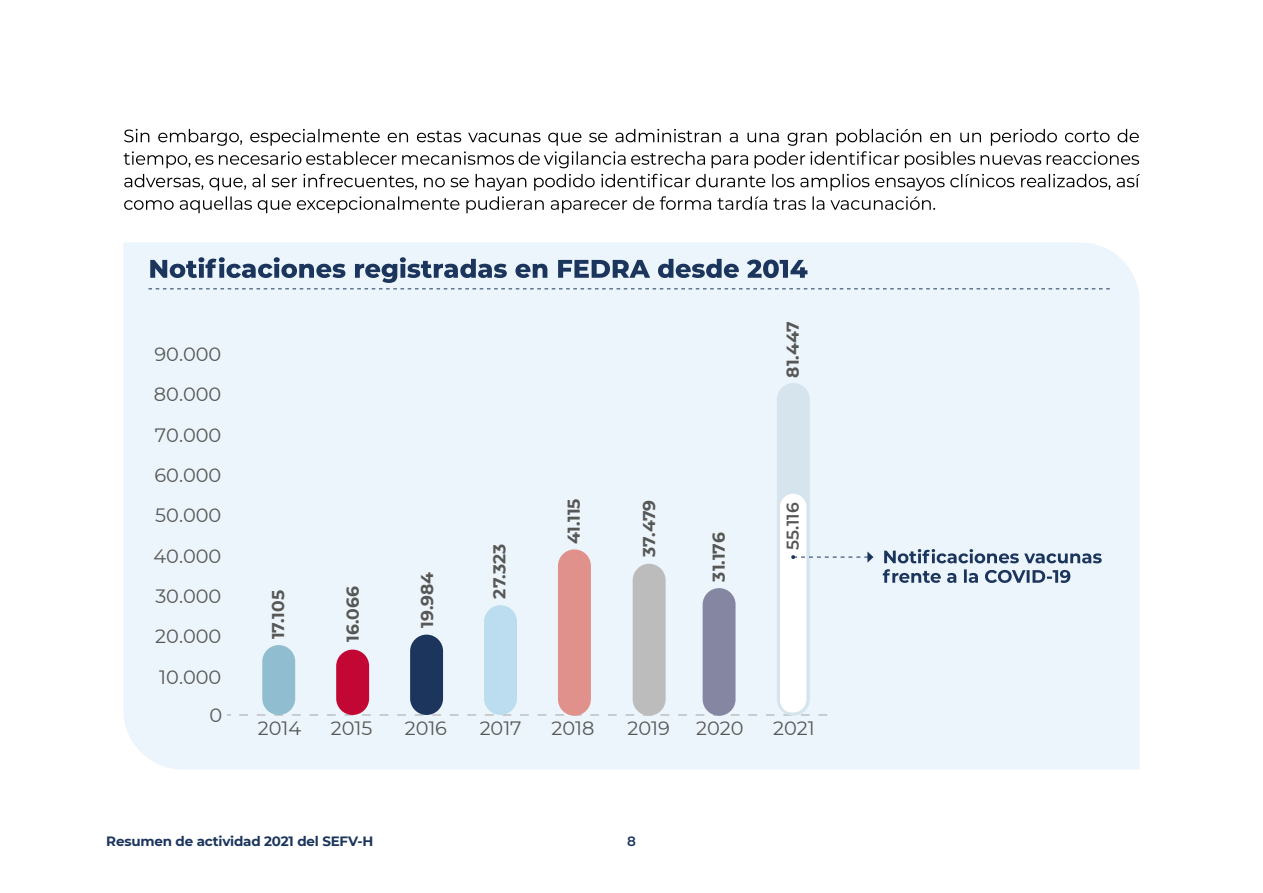
<style>
.page{position:relative;width:1263px;height:893px;background:#fff}
.page>*{position:absolute;margin:0;border:0;box-sizing:border-box;transform-origin:0 0}
.t1{font:19.35px "Montserrat";color:#575756}
.t2{font:700 17.1px "Montserrat";color:#575756}
.t3{font:600 17.1px "Montserrat";color:#575756}
.t4{font:700 13.5px "Montserrat";letter-spacing:-.015em;color:#1b355d}
.t5{font:600 13.5px "Montserrat";color:#1b355d}
</style>
<div class="page">
<svg style="left:124px;top:129px;width:1015px;height:39px"></svg>
<svg style="left:124px;top:174px;width:1016px;height:39px"></svg>
<div style="left:123px;top:242px;width:1017px;height:528px;background:#ecf5fb"></div>
<svg style="left:148px;top:257px;width:962px;height:32px;background:#c1cdda"></svg>
<div style="left:777px;top:383px;width:33px;height:333px;background:#d6e4ed;border-radius:16px"></div>
<svg style="left:239px;top:494px;width:634px;height:221px;background:#e0e4eb"></svg>
<svg style="left:884px;top:549px;width:218px;height:14px;background:#9cacbe"></svg>
<svg style="left:883px;top:569px;width:187px;height:14px;background:#9dacbf"></svg>
<p class="t1" style="left:154px;top:341px;width:68px">90.000</p>
<p class="t1" style="left:154px;top:381px;width:69px">80.000</p>
<p class="t1" style="left:155px;top:422px;width:68px">70.000</p>
<p class="t1" style="left:154px;top:462px;width:68px">60.000</p>
<p class="t1" style="left:155px;top:502px;width:68px">50.000</p>
<p class="t1" style="left:153px;top:542px;width:69px">40.000</p>
<p class="t1" style="left:155px;top:583px;width:68px">30.000</p>
<p class="t1" style="left:155px;top:623px;width:68px">20.000</p>
<p class="t1" style="left:159px;top:663px;width:64px">10.000</p>
<p class="t1" style="left:209px;top:701px;width:14px">0</p>
<p class="t2" style="left:266px;top:639px;width:51px;rotate:-90deg">17.105</p>
<p class="t2" style="left:340px;top:642px;width:57px;rotate:-90deg">16.066</p>
<p class="t2" style="left:415px;top:628px;width:57px;rotate:-90deg">19.984</p>
<p class="t2" style="left:487px;top:599px;width:56px;rotate:-90deg">27.323</p>
<p class="t2" style="left:561px;top:544px;width:47px;rotate:-90deg">41.115</p>
<p class="t2" style="left:637px;top:556px;width:58px;rotate:-90deg">37.479</p>
<p class="t2" style="left:706px;top:582px;width:50px;rotate:-90deg">31.176</p>
<p class="t2" style="left:780px;top:378px;width:57px;rotate:-90deg">81.447</p>
<p class="t3" style="left:781px;top:550px;width:49px;rotate:-90deg">55.116</p>
<p class="t1" style="left:258px;top:714px;width:45px">2014</p>
<p class="t1" style="left:331px;top:714px;width:43px">2015</p>
<p class="t1" style="left:405px;top:714px;width:44px">2016</p>
<p class="t1" style="left:480px;top:714px;width:43px">2017</p>
<p class="t1" style="left:551px;top:714px;width:44px">2018</p>
<p class="t1" style="left:627px;top:714px;width:44px">2019</p>
<p class="t1" style="left:696px;top:714px;width:49px">2020</p>
<p class="t1" style="left:773px;top:714px;width:43px">2021</p>
<p class="t4" style="left:106px;top:831px;width:269px">Resumen de actividad 2021 del SEFV-H</p>
<p class="t5" style="left:627px;top:831px;width:10px">8</p>
</div>
